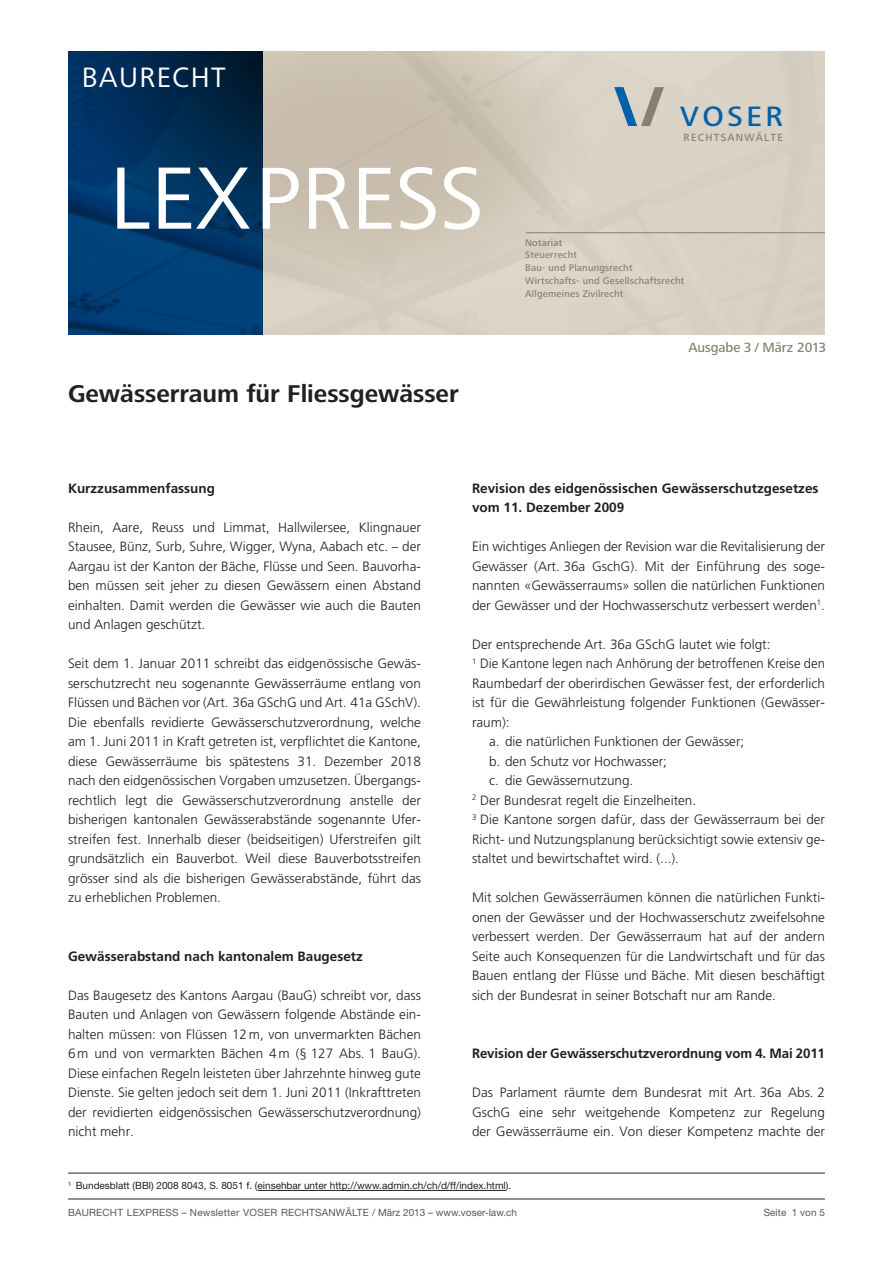
<style>
.page{position:relative;width:893px;height:1263px;background:#fff}
.page>*{position:absolute;margin:0;border:0;box-sizing:border-box;transform-origin:0 0}
.t1{font:91.2px "Frutiger Next LT";color:#fff}
.t2{font:29.1px "Frutiger Next LT";letter-spacing:.05em;color:#fff}
.t3{font:500 29.1px "Frutiger Next LT";letter-spacing:.12em;color:#0161aa}
.t4{font:700 25.2px "Frutiger Next LT";color:#231f20}
.t5{font:500 13.95px "Frutiger Next LT";letter-spacing:-.005em;color:#887f6f}
.t6{font:300 13.5px/19.5px "Frutiger";color:#231f20;text-align:justify}
.t7{font:700 13.5px/19.5px "Frutiger";color:#231f20}
.t8{font:500 10.8px "Frutiger Next LT";letter-spacing:.12em;color:#887f6f}
.t9{font:10.05px "Helvetica Neue";color:#231f20}
.t10{font:10.05px "Helvetica Neue";letter-spacing:.02em;color:#57585a}
.t11{font:500 9.9px/12.8px "Frutiger Next LT";letter-spacing:.02em;color:#887f6f}
.s1{font-size:91.65px}
</style>
<div class="page">
<hr style="left:68px;top:1173px;width:757px;height:1px;background:#231f20">
<hr style="left:258px;top:1190px;width:248px;height:1px;background:#231f20">
<hr style="left:68px;top:1199px;width:757px;height:1px;background:#231f20">
<div style="left:263px;top:51px;width:562px;height:284px;background:#d9d2c5"></div>
<svg style="left:263px;top:51px;width:325px;height:234px;fill:#cdc3b3"></svg>
<svg style="left:614px;top:87px;width:50px;height:39px"></svg>
<hr style="left:526px;top:232px;width:299px;height:1px;background:#887f6f">
<svg style="left:68px;top:282px;width:195px;height:53px;background:#003e75"></svg>
<svg style="left:68px;top:51px;width:195px;height:231px;background:#00325e"></svg>
<h2 class="t2" style="left:82px;top:61px;width:145px">BAURECHT</h2>
<h1 class="t1" style="left:109px;top:148px;width:376px"><span class="s1">LEX</span>PRESS</h1>
<h3 class="t4" style="left:68px;top:380px;width:392px">Gewässerraum für Fliessgewässer</h3>
<h2 class="t3" style="left:680px;top:100px;width:104px">Voser</h2>
<p class="t8" style="left:684px;top:131px;width:101px">Rechtsanwälte</p>
<p class="t11" style="left:525px;top:236px;width:161px">N otariat<br>Steuerrecht<br>Bau- und Planungsrecht<br>Wirtschafts- und Gesellschaftsrecht<br>Allgemeines Zivilrecht</p>
<p class="t5" style="left:688px;top:340px;width:139px">Ausgabe 3 / März 2013</p>
<p class="t7" style="left:68px;top:478px;width:149px">Kurzzusammenfassung</p>
<p class="t6" style="left:68px;top:517px;width:354px">Rhein, Aare, Reuss und Limmat, Hallwilersee, Klingnauer Stausee, Bünz, Surb, Suhre, Wigger, Wyna, Aabach etc. – der Aargau ist der Kanton der Bäche, Flüsse und Seen. Bauvorha&shy;ben müssen seit jeher zu diesen Gewässern einen Abstand einhalten. Damit werden die Gewässer wie auch die Bauten und Anlagen geschützt.</p>
<p class="t6" style="left:68px;top:654px;width:354px">Seit dem 1. Januar 2011 schreibt das eidgenössische Gewäs&shy;serschutzrecht neu sogenannte Gewässerräume entlang von Flüssen und Bächen vor (Art. 36a GSchG und Art. 41a GSchV).<br>Die ebenfalls revidierte Gewässerschutzverordnung, welche am 1. Juni 2011 in Kraft getreten ist, verpflichtet die Kantone, diese Gewässerräume bis spätestens 31. Dezember 2018 nach den eidgenössischen Vorgaben umzusetzen. Übergangs&shy;rechtlich legt die Gewässerschutzverordnung anstelle der bisherigen kantonalen Gewässerabstände sogenannte Ufer&shy;streifen fest. Innerhalb dieser (beidseitigen) Uferstreifen gilt grundsätzlich ein Bauverbot. Weil diese Bauverbotsstreifen grösser sind als die bisherigen Gewässerabstände, führt das zu erheblichen Problemen.</p>
<p class="t7" style="left:68px;top:946px;width:296px">Gewässerabstand nach kantonalem Baugesetz</p>
<p class="t6" style="left:68px;top:985px;width:354px">Das Baugesetz des Kantons Aargau (BauG) schreibt vor, dass Bauten und Anlagen von Gewässern folgende Abstände ein&shy;halten müssen: von Flüssen 12m, von unvermarkten Bächen 6m und von vermarkten Bächen 4m (§ 127 Abs. 1 BauG).<br>Diese einfachen Regeln leisteten über Jahrzehnte hinweg gute Dienste. Sie gelten jedoch seit dem 1. Juni 2011 (Inkrafttreten der revidierten eidgenössischen Gewässerschutzverordnung) nicht mehr.</p>
<p class="t7" style="left:472px;top:478px;width:348px">Revision des eidgenössischen Gewässerschutzgesetzes vom 11. Dezember 2009</p>
<p class="t6" style="left:472px;top:537px;width:354px">Ein wichtiges Anliegen der Revision war die Revitalisierung der Gewässer (Art. 36a GschG). Mit der Einführung des soge&shy;nannten «Gewässerraums» sollen die natürlichen Funktionen der Gewässer und der Hochwasserschutz verbessert werden<sup>1</sup>.</p>
<p class="t6" style="left:472px;top:634px;width:300px">Der entsprechende Art. 36a GSchG lautet wie folgt:</p>
<p class="t6" style="left:472px;top:654px;width:354px"><sup>1</sup> Die Kantone legen nach Anhörung der betroffenen Kreise den</p>
<p class="t6" style="left:472px;top:673px;width:354px">Raumbedarf der oberirdischen Gewässer fest, der erforderlich</p>
<p class="t6" style="left:472px;top:693px;width:354px">ist für die Gewährleistung folgender Funktionen (Gewässer-</p>
<p class="t6" style="left:472px;top:712px;width:39px">raum):</p>
<p class="t6" style="left:489px;top:732px;width:257px">a. die natürlichen Funktionen der Gewässer;</p>
<p class="t6" style="left:489px;top:751px;width:180px">b. den Schutz vor Hochwasser;</p>
<p class="t6" style="left:489px;top:771px;width:146px">c. die Gewässernutzung.</p>
<p class="t6" style="left:472px;top:790px;width:226px"><sup>2</sup> Der Bundesrat regelt die Einzelheiten.</p>
<p class="t6" style="left:472px;top:810px;width:354px"><sup>3</sup> Die Kantone sorgen dafür, dass der Gewässerraum bei der</p>
<p class="t6" style="left:472px;top:829px;width:354px">Richt- und Nutzungsplanung berücksichtigt sowie extensiv ge-</p>
<p class="t6" style="left:472px;top:849px;width:209px">staltet und bewirtschaftet wird. (...).</p>
<p class="t6" style="left:472px;top:888px;width:354px">Mit solchen Gewässerräumen können die natürlichen Funkti&shy;onen der Gewässer und der Hochwasserschutz zweifelsohne verbessert werden. Der Gewässerraum hat auf der andern Seite auch Konsequenzen für die Landwirtschaft und für das Bauen entlang der Flüsse und Bäche. Mit diesen beschäftigt sich der Bundesrat in seiner Botschaft nur am Rande.</p>
<p class="t7" style="left:472px;top:1044px;width:354px">Revision der Gewässerschutzverordnung vom 4. Mai 2011</p>
<p class="t6" style="left:472px;top:1083px;width:354px">Das Parlament räumte dem Bundesrat mit Art. 36a Abs. 2<br>GschG eine sehr weitgehende Kompetenz zur Regelung der Gewässerräume ein. Von dieser Kompetenz machte der</p>
<p class="t9" style="left:68px;top:1180px;width:445px"><sup>1</sup> Bundesblatt (BBl) 2008 8043, S. 8051 f. (einsehbar unter http://www.admin.ch/ch/d/ff/index.html).</p>
<p class="t10" style="left:68px;top:1206px;width:451px">Baurecht LEXPRESS – Newsletter VOSER Rechtsanwälte / März 2013 – www.voser-law.ch</p>
<p class="t10" style="left:764px;top:1206px;width:63px">Seite 1 von 5</p>
</div>
